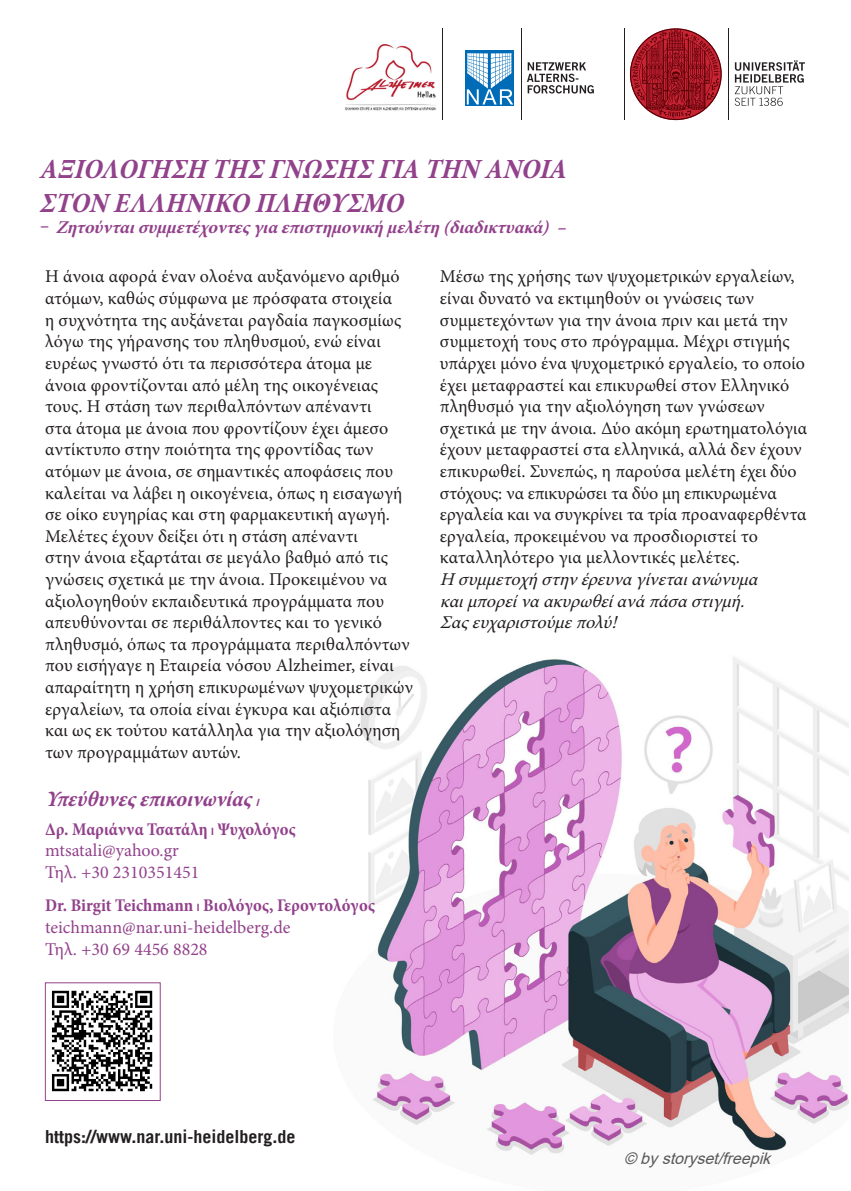
<style>
.page{position:relative;width:851px;height:1191px;background:#fff}
.page>*{position:absolute;margin:0;border:0;box-sizing:border-box;transform-origin:0 0}
.t1{font:italic 700 condensed 28px "Minion Pro";color:#92418b}
.t2{font:italic 700 condensed 22px "Minion Pro";color:#92418b}
.t3{font:18px/21.6px "Minion Pro";letter-spacing:.005em;color:#231f20}
.t4{font:italic 18px "Minion Pro";color:#231f20}
.t5{font:18px "Minion Pro";color:#92418b}
.t6{font:700 condensed 18px "Minion Pro";letter-spacing:-.005em;color:#92418b}
.t7{font:italic 700 18px "Minion Pro";color:#92418b}
.t8{font:700 18px "Trade Gothic LT";color:#231f20}
.t9{font:italic 16px "Arial";color:#57585a}
.s1{font-family:"Arial";font-stretch:normal;font-size:10px}
</style>
<div class="page">
<svg style="left:734px;top:60px;width:70px;height:46px"></svg>
<hr style="left:728px;top:28px;width:1px;height:92px;background:#231f20">
<svg style="left:630px;top:28px;width:91px;height:92px"></svg>
<svg style="left:527px;top:62px;width:66px;height:31px"></svg>
<svg style="left:465px;top:51px;width:49px;height:55px"></svg>
<svg style="left:466px;top:53px;width:47px;height:51px"></svg>
<hr style="left:624px;top:28px;width:1px;height:92px;background:#231f20">
<hr style="left:520px;top:28px;width:1px;height:92px;background:#231f20">
<img style="left:360px;top:657px;width:488px;height:498px">
<img style="left:52px;top:990px;width:101px;height:102px">
<img style="left:345px;top:43px;width:91px;height:68px">
<hr style="left:443px;top:28px;width:1px;height:92px;background:#231f20">
<p class="t1" style="left:39px;top:150px;width:538px">ΑΞΙΟΛΌΓΗΣΗ ΤΗΣΓΝΏΣΗΣΓΙΑΤΗΝΆΝΟΙΑ</p>
<p class="t1" style="left:39px;top:184px;width:368px">ΣΤΟΝΕΛΛΗΝΙΚΌ ΠΛΗΘΥΣΜΌ</p>
<p class="t7" style="left:39px;top:215px;width:535px">– Ζητούνταισυμμετέχοντεςγιαεπιστημονικήμελέτη(διαδικτυακά) –</p>
<p class="t3" style="left:45px;top:266px;width:369px">Η άνοια αφορά έναν ολοένα αυξανόμενο αριθμό ατόμων, καθώς σύμφωνα με πρόσφατα στοιχεία<br>η συχνότητα της αυξάνεται ραγδαία παγκοσμίως λόγω της γήρανσης του πληθυσμού, ενώ είναι ευρέως γνωστό ότι τα περισσότερα άτομα με άνοια φροντίζονται από μέλη της οικογένειας τους. Η στάση των περιθαλπόντων απέναντι<br>στα άτομα με άνοια που φροντίζουν έχει άμεσο αντίκτυπο στην ποιότητα της φροντίδας των ατόμων με άνοια, σε σημαντικές αποφάσεις που καλείται να λάβει η οικογένεια, όπως η εισαγωγή σε οίκο ευγηρίας και στη φαρμακευτική αγωγή.<br>Μελέτες έχουν δείξει ότι η στάση απέναντι<br>στην άνοια εξαρτάται σε μεγάλο βαθμό από τις γνώσεις σχετικά με την άνοια. Προκειμένου να αξιολογηθούν εκπαιδευτικά προγράμματα που απευθύνονται σε περιθάλποντες και το γενικό πληθυσμό, όπως τα προγράμματα περιθαλπόντων που εισήγαγε η Εταιρεία νόσου Alzheimer, είναι απαραίτητη η χρήση επικυρωμένων ψυχομετρικών εργαλείων, τα οποία είναι έγκυρα και αξιόπιστα και ως εκ τούτου κατάλληλα για την αξιολόγηση των προγραμμάτων αυτών.</p>
<p class="t2" style="left:45px;top:783px;width:219px">Υπεύθυνεςεπικοινωνίας<span class="s1">I</span></p>
<p class="t6" style="left:45px;top:816px;width:252px">Δρ. Μαριάννα Τσατάλη <span class="s1">I</span> Ψυχολόγος</p>
<p class="t5" style="left:45px;top:838px;width:135px">mtsatali@yahoo.gr</p>
<p class="t5" style="left:45px;top:860px;width:156px">Τηλ. +30 2310351451</p>
<p class="t6" style="left:45px;top:893px;width:331px">Dr. Birgit Teichmann <span class="s1">I</span> Βιολόγος, Γεροντολόγος</p>
<p class="t5" style="left:45px;top:915px;width:247px">teichmann@nar.uni-heidelberg.de</p>
<p class="t5" style="left:45px;top:936px;width:164px">Τηλ. +30 69 4456 8828</p>
<p class="t3" style="left:440px;top:266px;width:369px">Μέσω της χρήσης των ψυχομετρικών εργαλείων, είναι δυνατό να εκτιμηθούν οι γνώσεις των συμμετεχόντων για την άνοια πριν και μετά την συμμετοχή τους στο πρόγραμμα. Μέχρι στιγμής υπάρχει μόνο ένα ψυχομετρικό εργαλείο, το οποίο έχει μεταφραστεί και επικυρωθεί στον Ελληνικό πληθυσμό για την αξιολόγηση των γνώσεων σχετικά με την άνοια. Δύο ακόμη ερωτηματολόγια έχουν μεταφραστεί στα ελληνικά, αλλά δεν έχουν επικυρωθεί. Συνεπώς, η παρούσα μελέτη έχει δύο στόχους: να επικυρώσει τα δύο μη επικυρωμένα εργαλεία και να συγκρίνει τα τρία προαναφερθέντα εργαλεία, προκειμένου να προσδιοριστεί το καταλληλότερο για μελλοντικές μελέτες.</p>
<p class="t4" style="left:440px;top:567px;width:325px">Η συμμετοχήστηνέρευναγίνεταιανώνυμα</p>
<p class="t4" style="left:440px;top:589px;width:312px">καιμπορείναακυρωθείανάπάσαστιγμή.</p>
<p class="t4" style="left:440px;top:610px;width:184px">Σαςευχαριστούμεπολύ!</p>
<p class="t8" style="left:45px;top:1125px;width:252px">https://www.nar.uni-heidelberg.de</p>
<p class="t9" style="left:624px;top:1147px;width:153px">© bystoryset/freepik</p>
</div>
